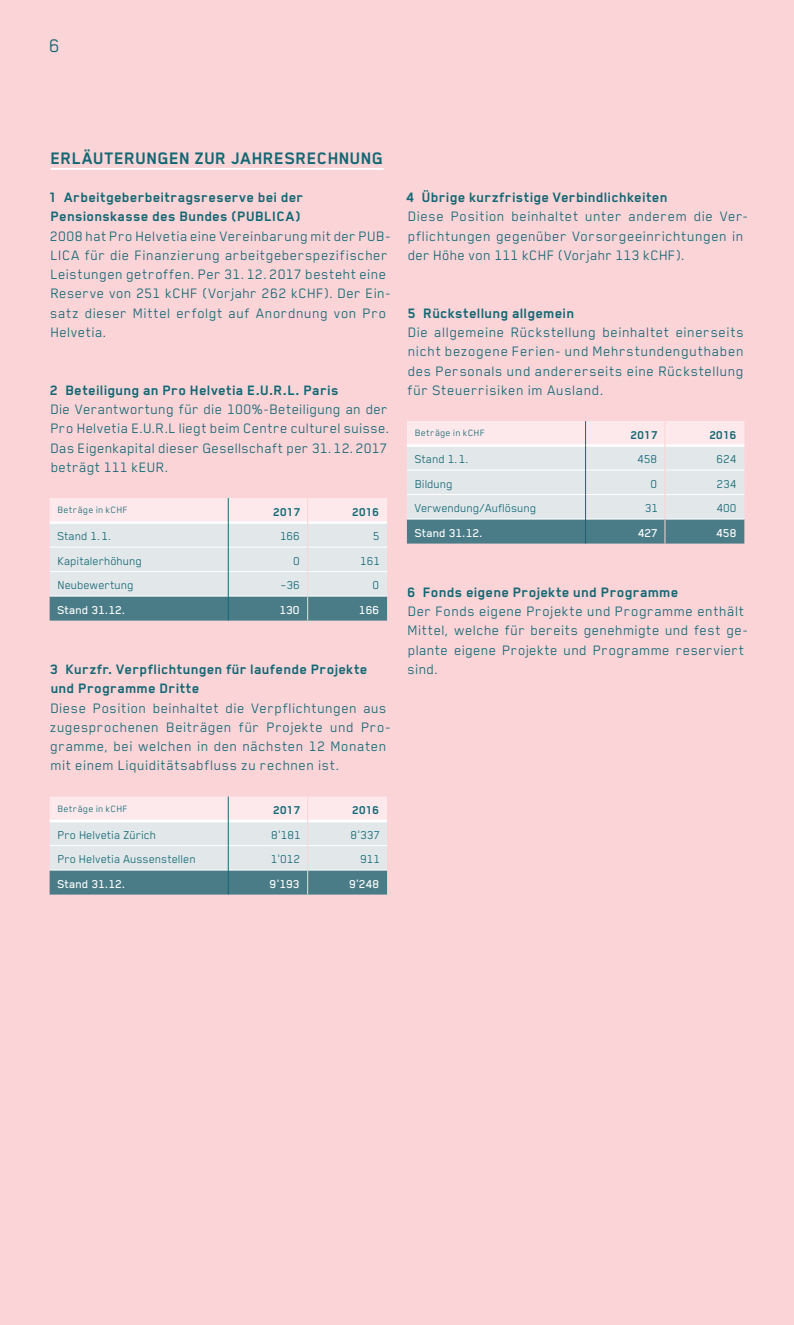
<style>
.page{position:relative;width:794px;height:1325px;background:#fff}
.page>*{position:absolute;margin:0;border:0;box-sizing:border-box;transform-origin:0 0}
.t1{font:21px "B Pro Helvetia Book";color:#126873}
.t2{font:19.25px "B Pro Helvetia Bold";letter-spacing:.01em;color:#126873}
.t3{font:15.75px/19.2px "B Pro Helvetia Book";letter-spacing:.025em;color:#126873}
.t4{font:15.75px/19.2px "B Pro Helvetia Bold";letter-spacing:.015em;color:#126873}
.t5{font:13.12px "B Pro Helvetia Book";color:#126873}
.t6{font:13.12px "B Pro Helvetia Medium";color:#fff}
.t7{font:13.12px "B Pro Helvetia Bold";color:#126873}
.t8{font:10.5px "B Pro Helvetia Book";letter-spacing:.035em;color:#126873}
</style>
<div class="page">
<div style="left:0;top:0;width:794px;height:1324px;background:#fbd4d8"></div>
<hr style="left:51px;top:168px;width:333px;height:2px;background:#fff">
<svg style="left:50px;top:498px;width:337px;height:122px;background:#cad3d8"></svg>
<svg style="left:50px;top:796px;width:337px;height:98px;background:#c5ced3"></svg>
<svg style="left:407px;top:421px;width:337px;height:122px;background:#cad3d8"></svg>
<h1 class="t1" style="left:50px;top:35px;width:12px">6</h1>
<p class="t2" style="left:51px;top:147px;width:334px">ERLÄUTERUNGEN ZUR JAHRESRECHNUNG</p>
<p class="t4" style="left:49px;top:188px;width:256px">1 Arbeitgeberbeitragsreserve bei der<br>Pensionskasse des Bundes (PUBLICA)</p>
<p class="t3" style="left:50px;top:226px;width:342px">2008 hat Pro Helvetia eine Vereinbarung mit der PUB-LICA für die Finanzierung arbeitgeberspezifischer Leistungen getroffen. Per 31. 12. 2017 besteht eine Reserve von 251 kCHF (Vorjahr 262 kCHF). Der Ein&shy;satz dieser Mittel erfolgt auf Anordnung von Pro Helvetia.</p>
<p class="t4" style="left:50px;top:380px;width:290px">2 Beteiligung an Pro Helvetia E.U.R.L. Paris</p>
<p class="t3" style="left:51px;top:399px;width:340px;text-align:justify">Die Verantwortung für die 100%-Beteiligung an der Pro Helvetia E.U.R.L liegt beim Centre culturel suisse.<br>Das Eigenkapital dieser Gesellschaft per 31. 12. 2017 beträgt 111 kEUR.</p>
<p class="t8" style="left:58px;top:504px;width:71px">Beträge in kCHF</p>
<p class="t7" style="left:273px;top:504px;width:29px">2017</p>
<p class="t7" style="left:352px;top:504px;width:29px">2016</p>
<p class="t5" style="left:57px;top:529px;width:56px">Stand 1.1.</p>
<p class="t5" style="left:280px;top:529px;width:21px">166</p>
<p class="t5" style="left:373px;top:529px;width:8px">5</p>
<p class="t5" style="left:58px;top:553px;width:86px">Kapitalerhöhung</p>
<p class="t5" style="left:293px;top:553px;width:8px">0</p>
<p class="t5" style="left:360px;top:553px;width:21px">161</p>
<p class="t5" style="left:58px;top:578px;width:77px">Neubewertung</p>
<p class="t5" style="left:281px;top:578px;width:21px">–36</p>
<p class="t5" style="left:373px;top:578px;width:8px">0</p>
<p class="t6" style="left:57px;top:602px;width:70px">Stand 31.12.</p>
<p class="t6" style="left:280px;top:602px;width:22px">130</p>
<p class="t6" style="left:359px;top:602px;width:22px">166</p>
<p class="t4" style="left:50px;top:659px;width:319px">3 Kurzfr. Verpflichtungen für laufende Projekte und Programme Dritte</p>
<p class="t3" style="left:50px;top:697px;width:342px">Diese Position beinhaltet die Verpflichtungen aus zugesprochenen Beiträgen für Projekte und Pro&shy;gramme, bei welchen in den nächsten 12 Monaten mit einem Liquiditätsabfluss zu rechnen ist.</p>
<p class="t8" style="left:58px;top:803px;width:71px">Beträge in kCHF</p>
<p class="t7" style="left:273px;top:803px;width:29px">2017</p>
<p class="t7" style="left:352px;top:803px;width:29px">2016</p>
<p class="t5" style="left:58px;top:827px;width:100px">Pro Helvetia Zürich</p>
<p class="t5" style="left:272px;top:827px;width:31px">8'181</p>
<p class="t5" style="left:351px;top:827px;width:31px">8'337</p>
<p class="t5" style="left:58px;top:852px;width:140px">Pro Helvetia Aussenstellen</p>
<p class="t5" style="left:271px;top:852px;width:31px">1'012</p>
<p class="t5" style="left:360px;top:852px;width:21px">911</p>
<p class="t6" style="left:57px;top:876px;width:70px">Stand 31.12.</p>
<p class="t6" style="left:270px;top:876px;width:32px">9'193</p>
<p class="t6" style="left:349px;top:876px;width:32px">9'248</p>
<p class="t4" style="left:406px;top:188px;width:263px">4 Übrige kurzfristige Verbindlichkeiten</p>
<p class="t3" style="left:408px;top:206px;width:342px">Diese Position beinhaltet unter anderem die Ver&shy;pflichtungen gegenüber Vorsorgeeinrichtungen in der Höhe von 111 kCHF (Vorjahr 113 kCHF).</p>
<p class="t4" style="left:408px;top:303px;width:168px">5 Rückstellung allgemein</p>
<p class="t3" style="left:408px;top:322px;width:338px;text-align:justify">Die allgemeine Rückstellung beinhaltet einerseits nicht bezogene Ferien- und Mehrstundenguthaben des Personals und andererseits eine Rückstellung für Steuerrisiken im Ausland.</p>
<p class="t8" style="left:415px;top:427px;width:71px">Beträge in kCHF</p>
<p class="t7" style="left:630px;top:427px;width:29px">2017</p>
<p class="t7" style="left:709px;top:427px;width:29px">2016</p>
<p class="t5" style="left:415px;top:452px;width:56px">Stand 1.1.</p>
<p class="t5" style="left:637px;top:452px;width:21px">458</p>
<p class="t5" style="left:717px;top:452px;width:21px">624</p>
<p class="t5" style="left:415px;top:476px;width:39px">Bildung</p>
<p class="t5" style="left:651px;top:476px;width:8px">0</p>
<p class="t5" style="left:717px;top:476px;width:21px">234</p>
<p class="t5" style="left:415px;top:501px;width:123px">Verwendung/Auflösung</p>
<p class="t5" style="left:645px;top:501px;width:15px">31</p>
<p class="t5" style="left:717px;top:501px;width:21px">400</p>
<p class="t6" style="left:415px;top:525px;width:70px">Stand 31.12.</p>
<p class="t6" style="left:638px;top:525px;width:22px">427</p>
<p class="t6" style="left:716px;top:525px;width:22px">458</p>
<p class="t4" style="left:407px;top:582px;width:272px">6 Fonds eigene Projekte und Programme</p>
<p class="t3" style="left:408px;top:601px;width:342px">Der Fonds eigene Projekte und Programme enthält Mittel, welche für bereits genehmigte und fest ge&shy;plante eigene Projekte und Programme reserviert sind.</p>
</div>
